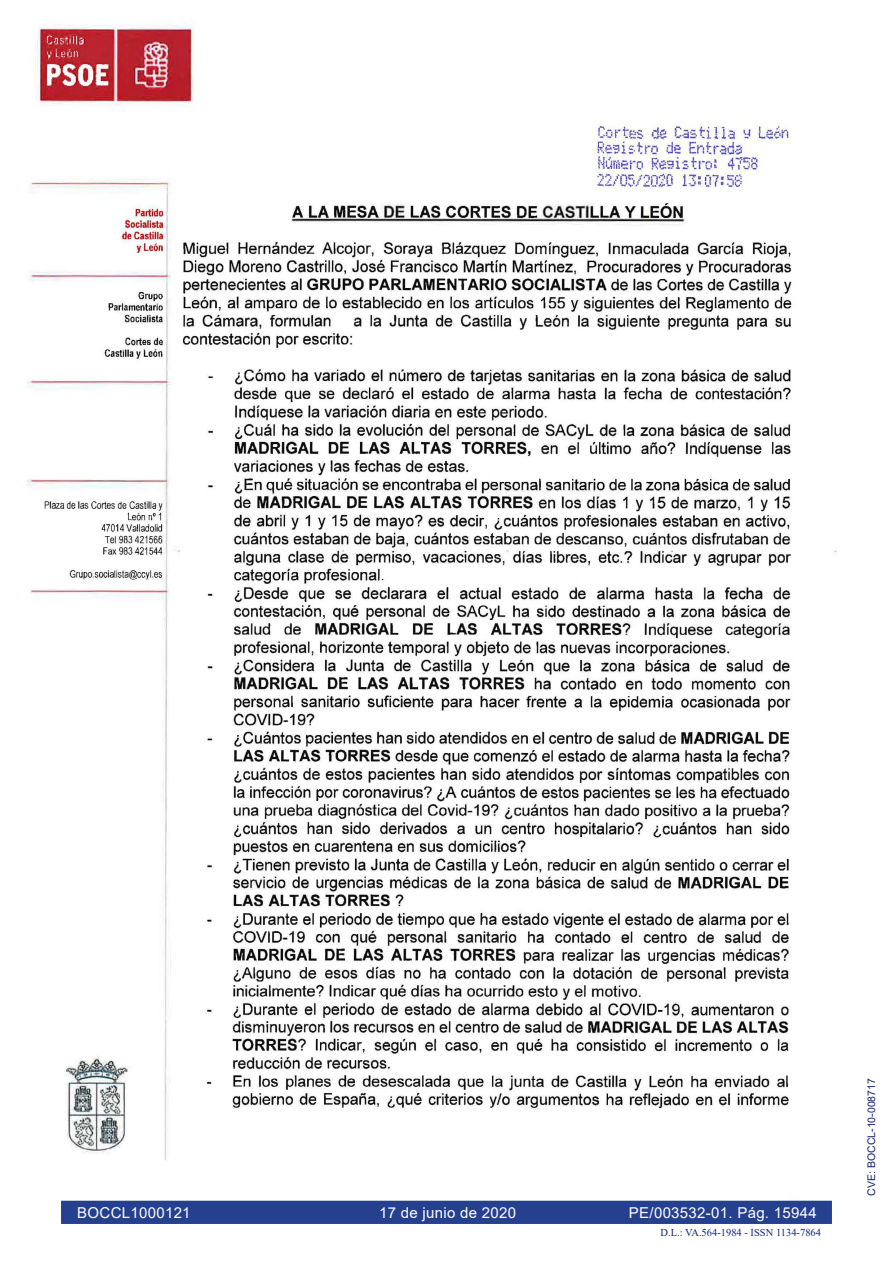
<style>
.page{position:relative;width:893px;height:1263px;background:#fff}
.page>*{position:absolute;margin:0;border:0;box-sizing:border-box;transform-origin:0 0}
.E_CVE{font:15px "Arial";letter-spacing:.02em;color:#fff}
.t1{font:10.5px "Times New Roman";color:#132477}
.t2{font:10.5px "Arial";color:#132477}
</style>
<div class="page">
<div style="left:60px;top:1200px;width:773px;height:25px;background:#25408f"></div>
<div style="left:60px;top:1199px;width:773px;height:26px;border:2px solid #fff"></div>
<img style="left:27px;top:25px;width:810px;height:1175px">
<p class="E_CVE" style="left:77px;top:1202px;width:115px">BOCCL1000121</p>
<p class="E_CVE" style="left:379px;top:1202px;width:139px">17 de junio de 2020</p>
<p class="E_CVE" style="left:629px;top:1202px;width:189px">PE/003532-01. Pág. 15944</p>
<p class="t1" style="left:661px;top:1225px;width:162px">D.L.: VA.564-1984 - ISSN 1134-7864</p>
<p class="t2" style="left:864px;top:1195px;width:119px;rotate:-90deg">CVE: BOCCL-10-008717</p>
</div>
